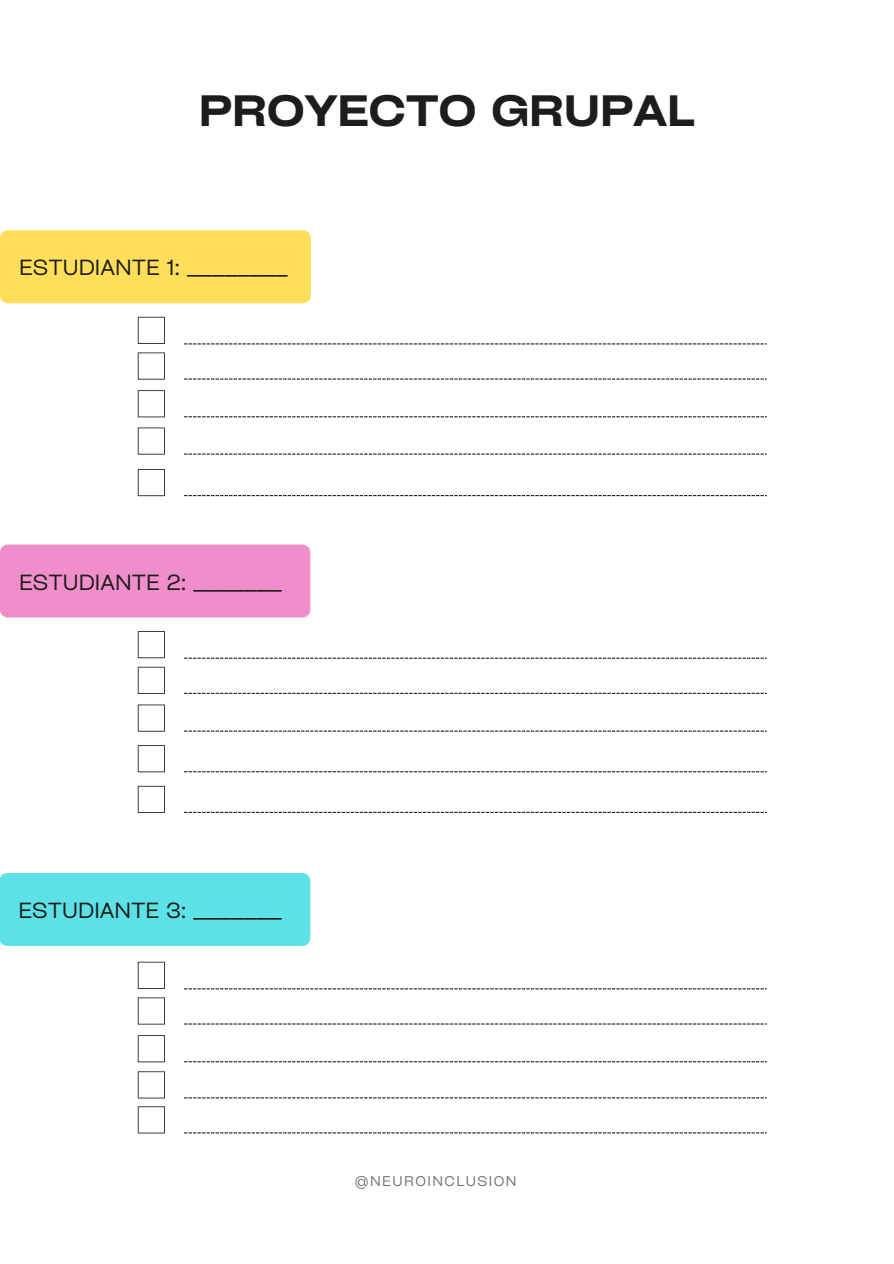
<style>
.page{position:relative;width:894px;height:1264px;background:#fff}
.page>*{position:absolute;margin:0;border:0;box-sizing:border-box;transform-origin:0 0}
.t1{font:600 expanded 42px "Cy Grotesk";color:#1d1d1b}
.t2{font:21px "Cy Grotesk Key";color:#1d1d1b}
.t3{font:13.5px "Cy Grotesk Key";letter-spacing:.105em;color:#737373}
</style>
<div class="page">
<div style="left:0;top:230px;width:311px;height:73px;background:#ffde59;border-radius:8px"></div>
<div style="left:0;top:544px;width:310px;height:73px;background:#ef8eca;border-radius:8px"></div>
<div style="left:0;top:873px;width:310px;height:73px;background:#5ce1e6;border-radius:8px"></div>
<svg style="left:184px;top:343px;width:582px;height:1px"></svg>
<svg style="left:184px;top:657px;width:582px;height:1px"></svg>
<svg style="left:184px;top:988px;width:582px;height:1px"></svg>
<svg style="left:184px;top:378px;width:582px;height:1px"></svg>
<svg style="left:184px;top:692px;width:582px;height:2px"></svg>
<svg style="left:184px;top:1023px;width:582px;height:1px"></svg>
<svg style="left:184px;top:416px;width:582px;height:1px"></svg>
<svg style="left:184px;top:730px;width:582px;height:1px"></svg>
<svg style="left:184px;top:1061px;width:582px;height:1px"></svg>
<svg style="left:138px;top:317px;width:27px;height:27px"></svg>
<svg style="left:138px;top:631px;width:27px;height:27px"></svg>
<svg style="left:138px;top:961px;width:27px;height:27px"></svg>
<svg style="left:138px;top:352px;width:27px;height:27px"></svg>
<svg style="left:138px;top:666px;width:27px;height:28px"></svg>
<svg style="left:138px;top:997px;width:27px;height:27px"></svg>
<svg style="left:138px;top:390px;width:27px;height:27px"></svg>
<svg style="left:138px;top:704px;width:27px;height:27px"></svg>
<svg style="left:138px;top:1035px;width:27px;height:27px"></svg>
<svg style="left:184px;top:453px;width:582px;height:1px"></svg>
<svg style="left:138px;top:427px;width:27px;height:27px"></svg>
<svg style="left:184px;top:495px;width:582px;height:1px"></svg>
<svg style="left:138px;top:469px;width:27px;height:27px"></svg>
<svg style="left:184px;top:771px;width:582px;height:1px"></svg>
<svg style="left:138px;top:745px;width:27px;height:27px"></svg>
<svg style="left:184px;top:811px;width:582px;height:2px"></svg>
<svg style="left:138px;top:785px;width:27px;height:28px"></svg>
<svg style="left:184px;top:1097px;width:582px;height:1px"></svg>
<svg style="left:138px;top:1071px;width:27px;height:27px"></svg>
<svg style="left:184px;top:1132px;width:582px;height:1px"></svg>
<svg style="left:138px;top:1106px;width:27px;height:27px"></svg>
<h2 class="t1" style="left:199px;top:84px;width:497px">PROYECTO GRUPAL</h2>
<h1 class="t2" style="left:19px;top:254px;width:270px">ESTUDIANTE 1: ________</h1>
<h2 class="t2" style="left:19px;top:568px;width:264px">ESTUDIANTE 2: _______</h2>
<h2 class="t2" style="left:19px;top:897px;width:264px">ESTUDIANTE 3: _______</h2>
<p class="t3" style="left:355px;top:1172px;width:163px">@NEUROINCLUSION</p>
</div>
